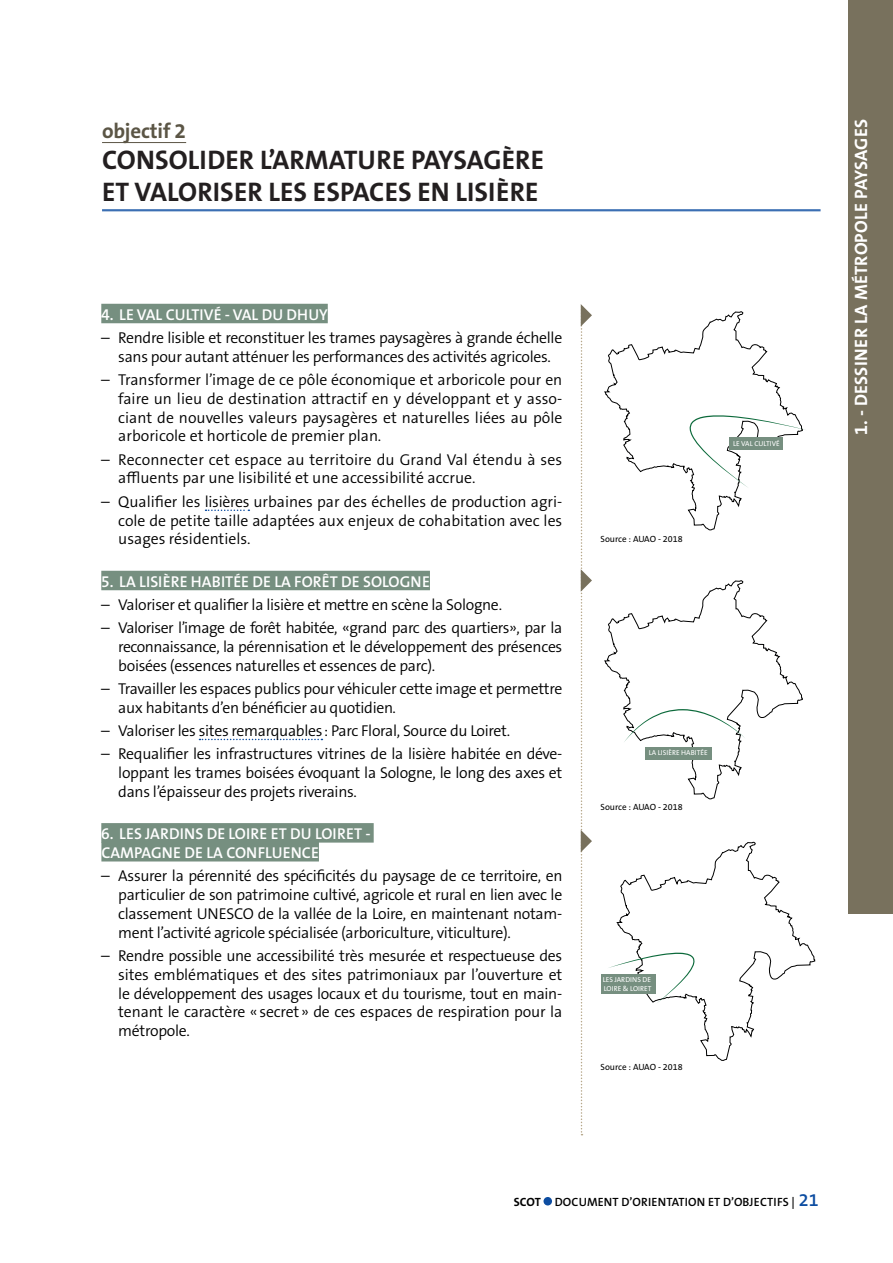
<style>
.page{position:relative;width:893px;height:1263px;background:#fff}
.page>*{position:absolute;margin:0;border:0;box-sizing:border-box;transform-origin:0 0}
.titre_de_fiches_rapp{font:700 27px/31.5px "The Sans B W7";letter-spacing:.005em;color:#231f20}
.titre_de_fiches_rapp-2{font:700 21px "The Sans B W7";letter-spacing:-.01em;color:#5b5545}
.t1{font:700 18px "The Sans B W7";letter-spacing:.015em;color:#fff}
.texte_courant_1_colo{font:300 15.75px/18.9px "The Sans B W4";letter-spacing:-.02em;color:#000;text-align:justify}
.titres_parc_de_lisiè{font:600 15.75px/18.9px "The Sans B W6";letter-spacing:.005em;color:#fff}
.texte_courant_1_colo-2{font:300 15.75px/18.9px "The Sans B W4";color:#000}
.t2{font:600 12px "The Sans B W6";letter-spacing:.015em;color:#000}
.sources_légende{font:9px "The Sans B W5 Plain";color:#000}
.t3{font:7.2px/8.7px "The Sans B W5 Plain";color:#fff}
.s1{font-family:"The Sans B W7";font-weight:700}
.s2{font-size:18px;color:#0d4da1}
</style>
<div class="page">
<div style="left:849px;top:0;width:44px;height:914px;background:#78715d"></div>
<svg style="left:581px;top:304px;width:11px;height:831px"></svg>
<div style="left:101px;top:304px;width:227px;height:19px;background:#768f80"></div>
<svg style="left:206px;top:509px;width:43px;height:2px"></svg>
<div style="left:101px;top:571px;width:329px;height:19px;background:#768f80"></div>
<svg style="left:199px;top:739px;width:123px;height:1px"></svg>
<div style="left:101px;top:823px;width:273px;height:19px;background:#768f80"></div>
<div style="left:101px;top:842px;width:218px;height:19px;background:#768f80"></div>
<hr style="left:102px;top:209px;width:719px;height:2px;background:#0d4da1">
<hr style="left:102px;top:142px;width:84px;height:1px;background:#5b5545">
<svg style="left:604px;top:311px;width:201px;height:219px"></svg>
<div style="left:730px;top:438px;width:53px;height:12px;background:#768f80"></div>
<svg style="left:604px;top:580px;width:199px;height:219px"></svg>
<div style="left:645px;top:747px;width:67px;height:12px;background:#768f80"></div>
<svg style="left:607px;top:841px;width:208px;height:220px"></svg>
<div style="left:601px;top:974px;width:55px;height:19px;background:#768f80"></div>
<div style="left:543px;top:1197px;width:9px;height:8px;background:#0d4da1;border-radius:50%"></div>
<p class="titre_de_fiches_rapp-2" style="left:102px;top:117px;width:86px">objectif 2</p>
<p class="titre_de_fiches_rapp" style="left:102px;top:144px;width:443px">CONSOLIDER L’ARMATURE PAYSAGÈRE<br>ET VALORISER LES ESPACES EN LISIÈRE</p>
<p class="titres_parc_de_lisiè" style="left:101px;top:305px;width:228px">4. LE VAL CULTIVÉ - VAL DU DHUY</p>
<p class="texte_courant_1_colo" style="left:101px;top:328px;width:463px;text-align:center">– Rendre lisible et reconstituer les trames paysagères à grande échelle sans pour autant atténuer les performances des activités agricoles.</p>
<p class="texte_courant_1_colo" style="left:118px;top:370px;width:446px;text-indent:-17px">– Transformer l’image de ce pôle économique et arboricole pour en faire un lieu de destination attractif en y développant et y asso&shy;ciant de nouvelles valeurs paysagères et naturelles liées au pôle arboricole et horticole de premier plan.</p>
<p class="texte_courant_1_colo-2" style="left:118px;top:450px;width:445px;text-indent:-17px">– Reconnecter cet espace au territoire du Grand Val étendu à ses affluents par une lisibilité et une accessibilité accrue.</p>
<p class="texte_courant_1_colo" style="left:118px;top:492px;width:446px;text-indent:-17px">– Qualifier les lisières urbaines par des échelles de production agri&shy;cole de petite taille adaptées aux enjeux de cohabitation avec les usages résidentiels.</p>
<p class="titres_parc_de_lisiè" style="left:101px;top:572px;width:330px">5. LA LISIÈRE HABITÉE DE LA FORÊT DE SOLOGNE</p>
<p class="texte_courant_1_colo" style="left:101px;top:595px;width:402px">– Valoriser et qualifier la lisière et mettre en scène la Sologne.</p>
<p class="texte_courant_1_colo" style="left:118px;top:618px;width:446px;text-indent:-17px">– Valoriser l’image de forêt habitée, «grand parc des quartiers», par la reconnaissance, la pérennisation et le développement des présences boisées (essences naturelles et essences de parc).</p>
<p class="texte_courant_1_colo" style="left:118px;top:679px;width:446px;text-indent:-17px">– Travailler les espaces publics pour véhiculer cette image et permettre aux habitants d’en bénéficier au quotidien.</p>
<p class="texte_courant_1_colo" style="left:101px;top:721px;width:410px">– Valoriser les sites remarquables: Parc Floral, Source du Loiret.</p>
<p class="texte_courant_1_colo" style="left:118px;top:744px;width:446px;text-indent:-17px">– Requalifier les infrastructures vitrines de la lisière habitée en déve&shy;loppant les trames boisées évoquant la Sologne, le long des axes et dans l’épaisseur des projets riverains.</p>
<p class="titres_parc_de_lisiè" style="left:101px;top:824px;width:271px">6. LES JARDINS DE LOIRE ET DU LOIRET -<br>CAMPAGNE DE LA CONFLUENCE</p>
<p class="texte_courant_1_colo" style="left:118px;top:866px;width:446px;text-indent:-17px">– Assurer la pérennité des spécificités du paysage de ce territoire, en particulier de son patrimoine cultivé, agricole et rural en lien avec le classement UNESCO de la vallée de la Loire, en maintenant notam&shy;ment l’activité agricole spécialisée (arboriculture, viticulture).</p>
<p class="texte_courant_1_colo" style="left:118px;top:946px;width:446px;text-indent:-17px">– Rendre possible une accessibilité très mesurée et respectueuse des sites emblématiques et des sites patrimoniaux par l’ouverture et le développement des usages locaux et du tourisme, tout en main&shy;tenant le caractère «secret» de ces espaces de respiration pour la métropole.</p>
<p class="sources_légende" style="left:600px;top:534px;width:84px">Source : AUAO - 2018</p>
<p class="t3" style="left:733px;top:439px;width:48px">LE VAL CULTIVÉ</p>
<p class="t3" style="left:649px;top:748px;width:60px">LA LISIÈRE HABITÉE</p>
<p class="sources_légende" style="left:600px;top:801px;width:84px">Source : AUAO - 2018</p>
<p class="t3" style="left:603px;top:975px;width:50px">LES JARDINS DE<br>LOIRE &amp; LOIRET</p>
<p class="sources_légende" style="left:600px;top:1061px;width:84px">Source : AUAO - 2018</p>
<p class="t1" style="left:849px;top:435px;width:317px;rotate:-90deg">1. - DESSINER LA MÉTROPOLE PAYSAGES</p>
<p class="t2" style="left:514px;top:1194px;width:306px"><span class="s1">SCOT</span> DOCUMENT D’ORIENTATION ET D’OBJECTIFS | <span class="s2">21</span></p>
</div>
